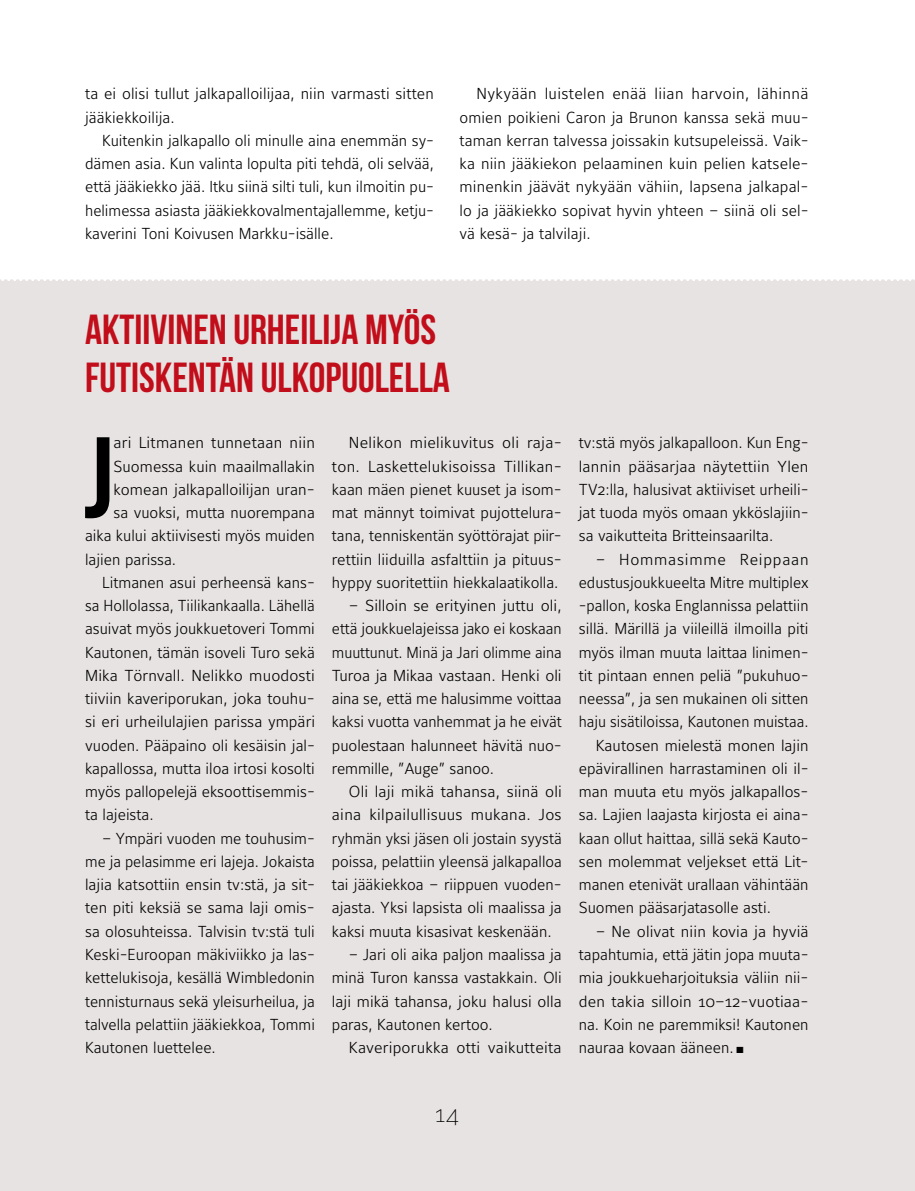
<style>
.page{position:relative;width:915px;height:1191px;background:#fff}
.page>*{position:absolute;margin:0;border:0;box-sizing:border-box;transform-origin:0 0}
.t1{font:115.35px "Bebas Neue";color:#000}
.t2{font:700 43.5px "Maurea";color:#000}
.t3{font:42px/48px "Bebas Neue";color:#c20e1a}
.t4{font:100 24px "Maurea";color:#000}
.t5{font:300 15.75px/23.2px "Maurea";color:#000;text-align:justify}
.t6{font:300 15.75px "Maurea";letter-spacing:.045em;color:#000}
</style>
<div class="page">
<div style="left:0;top:279px;width:914px;height:912px;background:#e7e3e2"></div>
<div style="left:436px;top:1109px;width:22px;height:16px;background:#e7e3e2"></div>
<svg style="left:1px;top:279px;width:913px;height:2px"></svg>
<p class="t5" style="left:85px;top:83px;width:350px">ta ei olisi tullut jalkapalloilijaa, niin varmasti sitten jääkiekkoilija.</p>
<p class="t5" style="left:85px;top:130px;width:350px;text-indent:17px">Kuitenkin jalkapallo oli minulle aina enemmän sy&shy;dämen asia. Kun valinta lopulta piti tehdä, oli selvää, että jääkiekko jää. Itku siinä silti tuli, kun ilmoitin pu&shy;helimessa asiasta jääkiekkovalmentajallemme, ketju&shy;kaverini Toni Koivusen Markku-isälle.</p>
<p class="t5" style="left:459px;top:83px;width:350px;text-indent:17px">Nykyään luistelen enää liian harvoin, lähinnä omien poikieni Caron ja Brunon kanssa sekä muu&shy;taman kerran talvessa joissakin kutsupeleissä. Vaik&shy;ka niin jääkiekon pelaaminen kuin pelien katsele&shy;minenkin jäävät nykyään vähiin, lapsena jalkapal&shy;lo ja jääkiekko sopivat hyvin yhteen – siinä oli sel&shy;vä kesä- ja talvilaji.</p>
<h3 class="t3" style="left:85px;top:305px;width:366px">AKTIIVINEN URHEILIJA MYÖS<br>FUTISKENTÄN ULKOPUOLELLA</h3>
<h1 class="t1" style="left:84px;top:415px;width:31px">J</h1>
<p class="t5" style="left:113px;top:432px;width:203px">ari Litmanen tunnetaan niin</p>
<p class="t5" style="left:113px;top:455px;width:203px">Suomessa kuin maailmallakin</p>
<p class="t5" style="left:113px;top:478px;width:203px">komean jalkapalloilijan uran-</p>
<p class="t5" style="left:113px;top:502px;width:203px">sa vuoksi, mutta nuorempana</p>
<p class="t5" style="left:85px;top:525px;width:231px">aika kului aktiivisesti myös muiden</p>
<p class="t5" style="left:85px;top:548px;width:93px">lajien parissa.</p>
<p class="t5" style="left:102px;top:571px;width:214px">Litmanen asui perheensä kans-</p>
<p class="t5" style="left:85px;top:595px;width:231px">sa Hollolassa, Tiilikankaalla. Lähellä</p>
<p class="t5" style="left:85px;top:618px;width:231px">asuivat myös joukkuetoveri Tommi</p>
<p class="t5" style="left:85px;top:641px;width:231px">Kautonen, tämän isoveli Turo sekä</p>
<p class="t5" style="left:85px;top:664px;width:231px">Mika Törnvall. Nelikko muodosti</p>
<p class="t5" style="left:85px;top:688px;width:231px">tiiviin kaveriporukan, joka touhu-</p>
<p class="t5" style="left:85px;top:711px;width:231px">si eri urheilulajien parissa ympäri</p>
<p class="t5" style="left:85px;top:734px;width:231px">vuoden. Pääpaino oli kesäisin jal-</p>
<p class="t5" style="left:85px;top:757px;width:231px">kapallossa, mutta iloa irtosi kosolti</p>
<p class="t5" style="left:85px;top:781px;width:231px">myös pallopelejä eksoottisemmis-</p>
<p class="t5" style="left:85px;top:804px;width:70px">ta lajeista.</p>
<p class="t5" style="left:85px;top:827px;width:231px;text-indent:17px">– Ympäri vuoden me touhusim&shy;me ja pelasimme eri lajeja. Jokaista lajia katsottiin ensin tv:stä, ja sit&shy;ten piti keksiä se sama laji omis&shy;sa olosuhteissa. Talvisin tv:stä tuli Keski-Euroopan mäkiviikko ja las&shy;kettelukisoja, kesällä Wimbledonin tennisturnaus sekä yleisurheilua, ja talvella pelattiin jääkiekkoa, Tommi Kautonen luettelee.</p>
<p class="t5" style="left:332px;top:432px;width:231px;text-indent:17px">Nelikon mielikuvitus oli raja&shy;ton. Laskettelukisoissa Tillikan&shy;kaan mäen pienet kuuset ja isom&shy;mat männyt toimivat pujottelura&shy;tana, tenniskentän syöttörajat piir&shy;rettiin liiduilla asfalttiin ja pituus&shy;hyppy suoritettiin hiekkalaatikolla.</p>
<p class="t5" style="left:332px;top:595px;width:231px;text-indent:17px">– Silloin se erityinen juttu oli, että joukkuelajeissa jako ei koskaan muuttunut. Minä ja Jari olimme aina Turoa ja Mikaa vastaan. Henki oli aina se, että me halusimme voittaa kaksi vuotta vanhemmat ja he eivät puolestaan halunneet hävitä nuo&shy;remmille, ”Auge” sanoo.</p>
<p class="t5" style="left:332px;top:781px;width:231px;text-indent:17px">Oli laji mikä tahansa, siinä oli aina kilpailullisuus mukana. Jos ryhmän yksi jäsen oli jostain syystä poissa, pelattiin yleensä jalkapalloa tai jääkiekkoa – riippuen vuoden&shy;ajasta. Yksi lapsista oli maalissa ja kaksi muuta kisasivat keskenään.</p>
<p class="t5" style="left:332px;top:943px;width:231px;text-indent:17px">– Jari oli aika paljon maalissa ja minä Turon kanssa vastakkain. Oli laji mikä tahansa, joku halusi olla paras, Kautonen kertoo.</p>
<p class="t5" style="left:349px;top:1036px;width:214px">Kaveriporukka otti vaikutteita</p>
<p class="t5" style="left:578px;top:432px;width:231px">tv:stä myös jalkapalloon. Kun Eng&shy;lannin pääsarjaa näytettiin Ylen TV2:lla, halusivat aktiiviset urheili&shy;jat tuoda myös omaan ykköslajiin&shy;sa vaikutteita Britteinsaarilta.</p>
<p class="t6" style="left:595px;top:550px;width:214px">– Hommasimme Reippaan</p>
<p class="t5" style="left:578px;top:571px;width:231px">edustusjoukkueelta Mitre multiplex</p>
<p class="t5" style="left:578px;top:595px;width:231px">-pallon, koska Englannissa pelattiin</p>
<p class="t5" style="left:578px;top:618px;width:231px">sillä. Märillä ja viileillä ilmoilla piti</p>
<p class="t5" style="left:578px;top:641px;width:231px">myös ilman muuta laittaa linimen-</p>
<p class="t5" style="left:578px;top:664px;width:231px">tit pintaan ennen peliä ”pukuhuo-</p>
<p class="t5" style="left:578px;top:688px;width:231px">neessa”, ja sen mukainen oli sitten</p>
<p class="t5" style="left:578px;top:711px;width:231px">haju sisätiloissa, Kautonen muistaa.</p>
<p class="t5" style="left:595px;top:734px;width:214px">Kautosen mielestä monen lajin</p>
<p class="t5" style="left:578px;top:757px;width:231px">epävirallinen harrastaminen oli il-</p>
<p class="t5" style="left:578px;top:781px;width:231px">man muuta etu myös jalkapallos-</p>
<p class="t5" style="left:578px;top:804px;width:231px">sa. Lajien laajasta kirjosta ei aina-</p>
<p class="t5" style="left:578px;top:827px;width:231px">kaan ollut haittaa, sillä sekä Kauto-</p>
<p class="t5" style="left:578px;top:850px;width:231px">sen molemmat veljekset että Lit-</p>
<p class="t5" style="left:578px;top:874px;width:231px">manen etenivät urallaan vähintään</p>
<p class="t5" style="left:578px;top:897px;width:193px">Suomen pääsarjatasolle asti.</p>
<p class="t5" style="left:578px;top:920px;width:231px;text-indent:17px">– Ne olivat niin kovia ja hyviä tapahtumia, että jätin jopa muuta&shy;mia joukkueharjoituksia väliin nii&shy;den takia silloin 10–12-vuotiaa&shy;na. Koin ne paremmiksi! Kautonen nauraa kovaan ääneen.</p>
<h2 class="t2" style="left:733px;top:1013px;width:15px">.</h2>
<h3 class="t4" style="left:434px;top:1100px;width:26px">14</h3>
</div>
